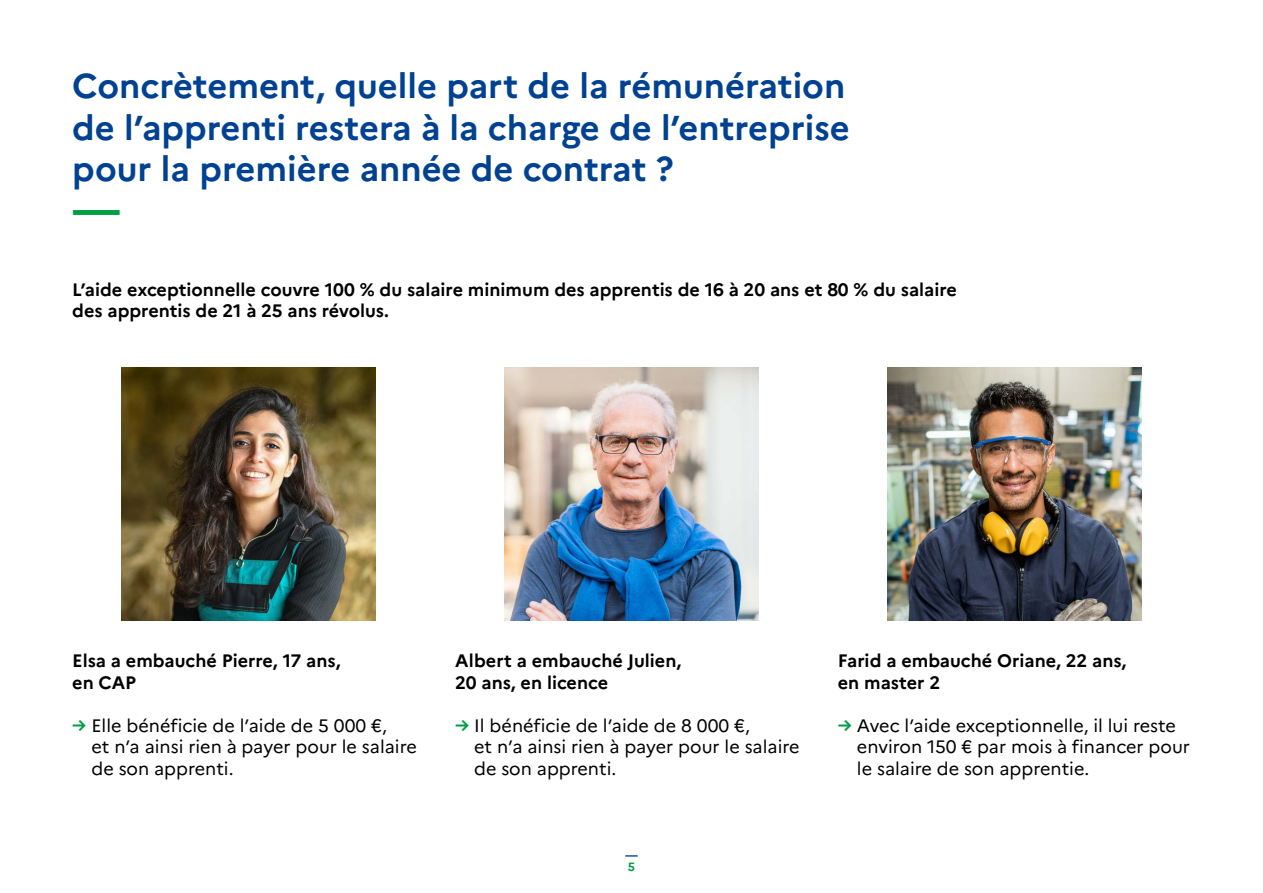
<style>
.page{position:relative;width:1263px;height:893px;background:#fff}
.page>*{position:absolute;margin:0;border:0;box-sizing:border-box;transform-origin:0 0}
.t1{font:700 45px "Marianne";color:#009e45}
.t2{font:700 34.5px/41.4px "Marianne";color:#004291}
.t3{font:18px/21.6px "Marianne";color:#000}
.t4{font:700 18px/21.6px "Marianne";color:#000}
.t5{font:700 12px "Marianne";color:#004391}
.t6{font:700 12px "Marianne";color:#009e45}
.s1{font-weight:700;color:#009e45}
</style>
<div class="page">
<img style="left:122px;top:367px;width:254px;height:254px">
<img style="left:505px;top:367px;width:253px;height:254px">
<img style="left:887px;top:367px;width:254px;height:254px">
<h2 class="t2" style="left:72px;top:65px;width:779px">Concrètement, quelle part de la rémunération de l’apprenti restera à la charge de l’entreprise pour la première année de contrat ?</h2>
<h1 class="t1" style="left:72px;top:181px;width:50px">—</h1>
<p class="t4" style="left:72px;top:278px;width:886px">L’aide exceptionnelle couvre 100 % du salaire minimum des apprentis de 16 à 20 ans et 80 % du salaire des apprentis de 21 à 25 ans révolus.</p>
<p class="t4" style="left:72px;top:650px;width:270px">Elsa a embauché Pierre, 17 ans, en CAP</p>
<p class="t3" style="left:92px;top:714px;width:327px;text-indent:-19px"><span class="s1">→</span> Elle bénéficie de l’aide de 5 000 €,<br>et n’a ainsi rien à payer pour le salaire de son apprenti.</p>
<p class="t4" style="left:455px;top:650px;width:228px">Albert a embauché Julien,<br>20 ans, en licence</p>
<p class="t3" style="left:474px;top:714px;width:327px;text-indent:-19px"><span class="s1">→</span> Il bénéficie de l’aide de 8 000 €,<br>et n’a ainsi rien à payer pour le salaire de son apprenti.</p>
<p class="t5" style="left:625px;top:848px;width:14px">—</p>
<p class="t6" style="left:628px;top:860px;width:9px">5</p>
<p class="t4" style="left:838px;top:650px;width:290px">Farid a embauché Oriane, 22 ans, en master 2</p>
<p class="t3" style="left:857px;top:714px;width:335px;text-indent:-19px"><span class="s1">→</span> Avec l’aide exceptionnelle, il lui reste environ 150 € par mois à financer pour le salaire de son apprentie.</p>
</div>
